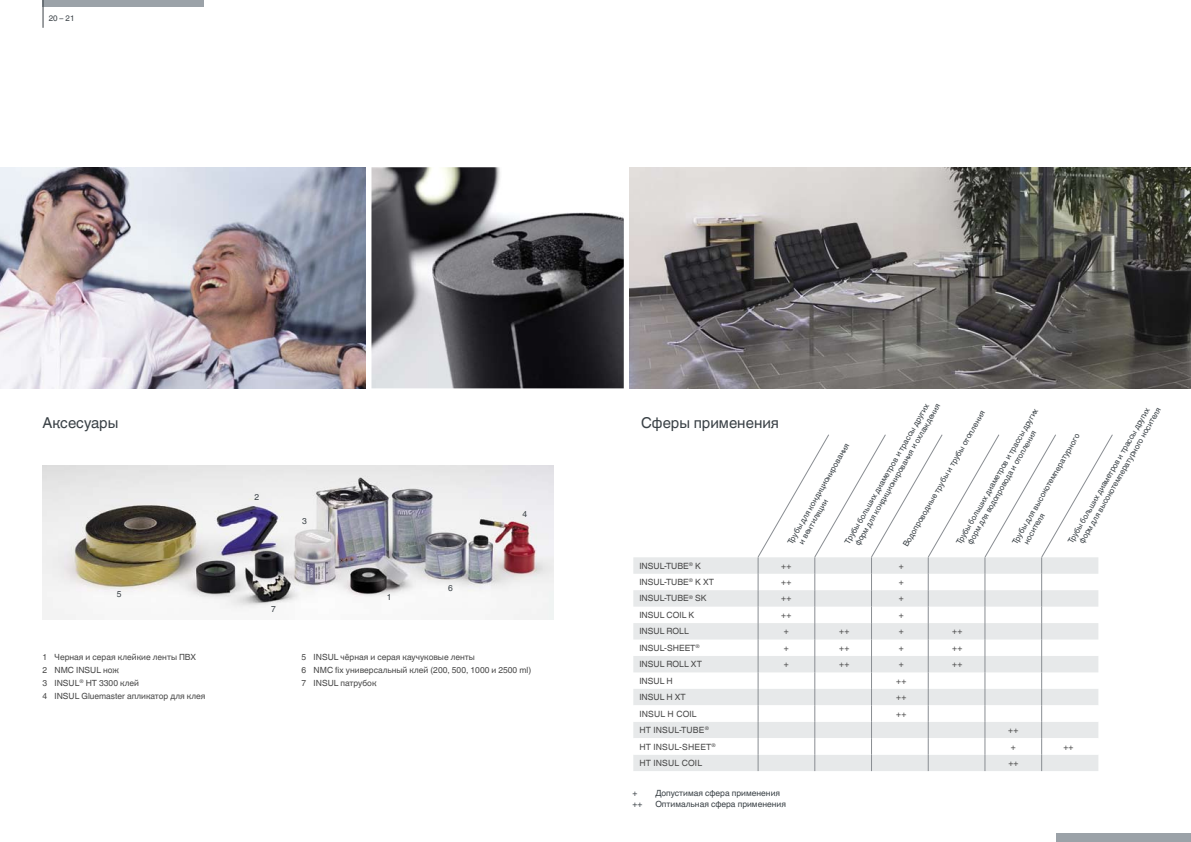
<style>
.page{position:relative;width:1191px;height:842px;background:#fff}
.page>*{position:absolute;margin:0;border:0;box-sizing:border-box;transform-origin:0 0}
.t1{font:15px "Helvetica Linotype";color:#3a4146}
.t2{font:8.6px "Helvetica Linotype";color:#484848}
.t3{font:8.6px "Helvetica Linotype";letter-spacing:.02em;color:#484848}
.t4{font:8.5px/13px "Helvetica Linotype";color:#484848}
.t5{font:8.5px "Helvetica Linotype";color:#3a4146}
.t6{font:8px/9.6px "Helvetica Linotype";color:#3a4146}
</style>
<div class="page">
<div style="left:43px;top:0;width:161px;height:7px;background:#9ba2a8"></div>
<img style="left:371px;top:167px;width:253px;height:221px">
<img style="left:0;top:167px;width:366px;height:221px">
<svg style="left:43px;top:0;width:1px;height:28px"></svg>
<div style="left:1056px;top:833px;width:135px;height:9px;background:#9ba2a8"></div>
<svg style="left:633px;top:434px;width:479px;height:337px"></svg>
<img style="left:43px;top:465px;width:510px;height:154px">
<img style="left:629px;top:167px;width:562px;height:221px">
<p class="t6" style="left:49px;top:13px;width:27px">20 – 21</p>
<h1 class="t1" style="left:43px;top:414px;width:77px">Аксесуары</h1>
<h1 class="t1" style="left:641px;top:414px;width:139px">Сферы применения</h1>
<p class="t5" style="left:255px;top:494px;width:6px">2</p>
<p class="t5" style="left:302px;top:518px;width:6px">3</p>
<p class="t5" style="left:522px;top:509px;width:6px">4</p>
<p class="t6" style="left:844px;top:537px;width:164px;text-indent:-4px;rotate:-60deg">Трубы больших диаметров и трассы других форм для кондиционирования и охлаждения</p>
<p class="t6" style="left:1068px;top:535px;width:157px;text-indent:-6px;rotate:-60deg">Трубы больших диаметров и трассы других форм для высокотемпературного носителя</p>
<p class="t6" style="left:957px;top:536px;width:151px;text-indent:-6px;rotate:-60deg">Трубы больших диаметров и трассы других форм для водопровода и отопления</p>
<p class="t6" style="left:901px;top:543px;width:157px;rotate:-60deg">Водопроводные трубы и трубы отопления</p>
<p class="t6" style="left:1013px;top:536px;width:122px;text-indent:-6px;rotate:-60deg">Трубы для высокотемпературного носителя</p>
<p class="t6" style="left:788px;top:536px;width:111px;text-indent:-6px;rotate:-60deg">Трубы для кондиционирования и вентиляции</p>
<p class="t5" style="left:117px;top:589px;width:6px">5</p>
<p class="t5" style="left:271px;top:604px;width:6px">7</p>
<p class="t5" style="left:387px;top:594px;width:6px">1</p>
<p class="t5" style="left:448px;top:584px;width:6px">6</p>
<p class="t4" style="left:43px;top:651px;width:164px">1 Черная и серая клейкие ленты ПВХ<br>2 NMC INSUL нож<br>3 INSUL<sup>®</sup> HT 3300 клей<br>4 INSUL Gluemaster апликатор для клея</p>
<p class="t4" style="left:302px;top:651px;width:231px">5 INSUL чёрная и серая каучуковые ленты<br>6 NMC fix универсальный клей (200, 500, 1000 и 2500 ml)<br>7 INSUL патрубок</p>
<p class="t2" style="left:639px;top:562px;width:63px">INSUL-TUBE<sup>®</sup> K</p>
<p class="t4" style="left:781px;top:559px;width:12px">++</p>
<p class="t4" style="left:899px;top:559px;width:6px">+</p>
<p class="t2" style="left:639px;top:579px;width:76px">INSUL-TUBE<sup>®</sup> K XT</p>
<p class="t4" style="left:781px;top:575px;width:12px">++</p>
<p class="t4" style="left:899px;top:575px;width:6px">+</p>
<p class="t2" style="left:639px;top:595px;width:69px">INSUL-TUBE<sup>®</sup> SK</p>
<p class="t4" style="left:781px;top:592px;width:12px">++</p>
<p class="t4" style="left:899px;top:592px;width:6px">+</p>
<p class="t2" style="left:639px;top:610px;width:57px">INSUL COIL K</p>
<p class="t4" style="left:781px;top:608px;width:12px">++</p>
<p class="t4" style="left:899px;top:608px;width:6px">+</p>
<p class="t2" style="left:639px;top:628px;width:51px">INSUL roLL</p>
<p class="t4" style="left:784px;top:625px;width:6px">+</p>
<p class="t4" style="left:839px;top:625px;width:12px">++</p>
<p class="t4" style="left:899px;top:625px;width:6px">+</p>
<p class="t4" style="left:952px;top:625px;width:12px">++</p>
<p class="t2" style="left:639px;top:643px;width:62px">INSUL-SHEET<sup>®</sup></p>
<p class="t4" style="left:784px;top:641px;width:6px">+</p>
<p class="t4" style="left:839px;top:641px;width:12px">++</p>
<p class="t4" style="left:899px;top:641px;width:6px">+</p>
<p class="t4" style="left:952px;top:641px;width:12px">++</p>
<p class="t2" style="left:639px;top:661px;width:64px">INSUL roLL XT</p>
<p class="t4" style="left:784px;top:658px;width:6px">+</p>
<p class="t4" style="left:839px;top:658px;width:12px">++</p>
<p class="t4" style="left:899px;top:658px;width:6px">+</p>
<p class="t4" style="left:952px;top:658px;width:12px">++</p>
<p class="t2" style="left:639px;top:676px;width:35px">INSUL H</p>
<p class="t4" style="left:896px;top:674px;width:12px">++</p>
<p class="t2" style="left:639px;top:692px;width:48px">INSUL H XT</p>
<p class="t4" style="left:896px;top:691px;width:12px">++</p>
<p class="t3" style="left:639px;top:709px;width:59px">INSUL H COIL</p>
<p class="t4" style="left:896px;top:707px;width:12px">++</p>
<p class="t3" style="left:639px;top:725px;width:71px">HT INSUL-TUBE<sup>®</sup></p>
<p class="t4" style="left:1008px;top:724px;width:12px">++</p>
<p class="t3" style="left:639px;top:742px;width:78px">HT INSUL-SHEET<sup>®</sup></p>
<p class="t4" style="left:1011px;top:740px;width:6px">+</p>
<p class="t4" style="left:1063px;top:740px;width:12px">++</p>
<p class="t3" style="left:639px;top:758px;width:64px">HT INSUL COIL</p>
<p class="t4" style="left:1008px;top:757px;width:12px">++</p>
<p class="t5" style="left:632px;top:788px;width:6px">+</p>
<p class="t5" style="left:655px;top:788px;width:126px">Допустимая сфера применения</p>
<p class="t5" style="left:632px;top:799px;width:11px">++</p>
<p class="t5" style="left:655px;top:799px;width:132px">Оптимальная сфера применения</p>
</div>
